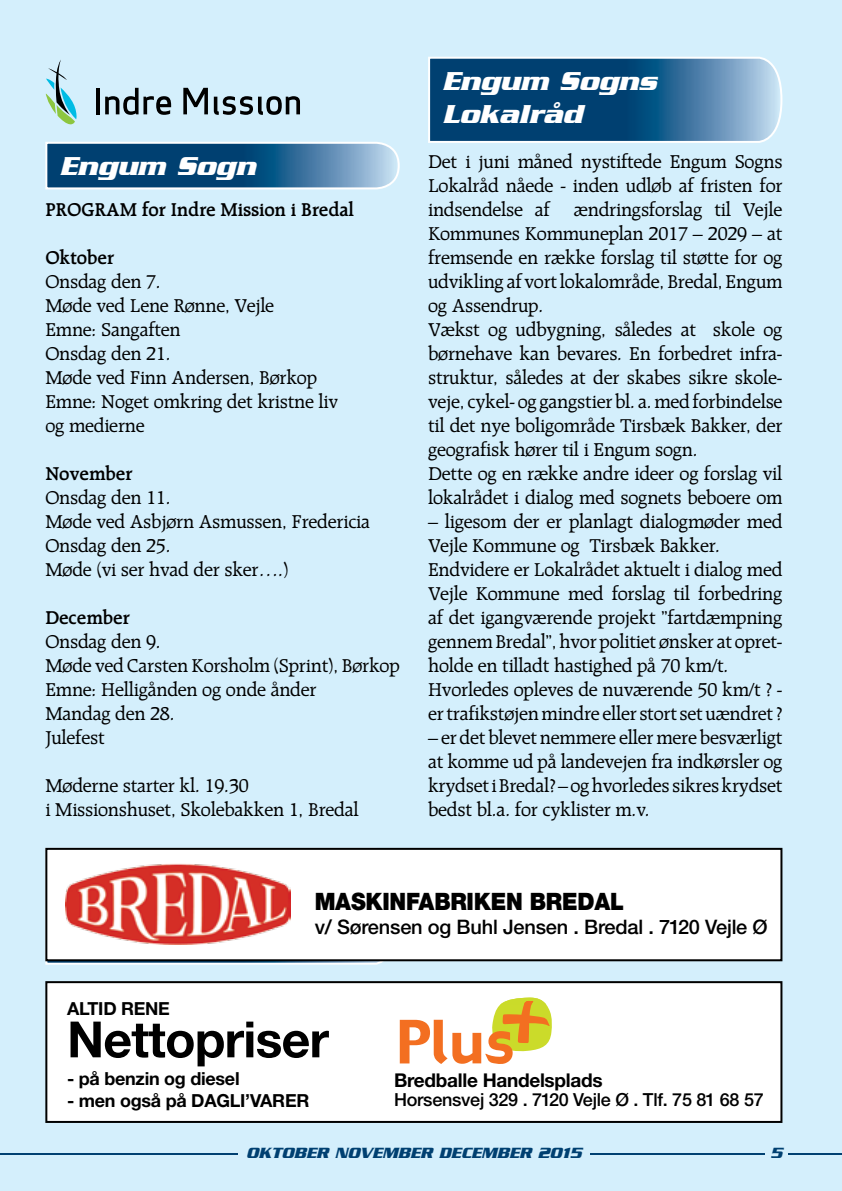
<style>
.page{position:relative;width:842px;height:1191px;background:#d4effc}
.page>*{position:absolute;margin:0;border:0;box-sizing:border-box;transform-origin:0 0}
.t1{font:700 50px "Helvetica Neue LT Std";letter-spacing:-.015em;color:#000}
.t2{font:italic 700 28px/33.6px "Serpentine";color:#fff}
.t3{font:900 24px "Helvetica Neue LT Std";letter-spacing:-.01em;color:#000;scale:.92 1}
.t4{font:20px/24px "Raleigh";letter-spacing:-.01em;color:#000}
.t5{font:600 20px "Raleigh";letter-spacing:-.01em;color:#000}
.t6{font:500 20px "Helvetica Neue LT Std";letter-spacing:-.01em;color:#000}
.t7{font:700 19px "Helvetica Neue LT Std";letter-spacing:-.015em;color:#000}
.t8{font:700 18px "Helvetica Neue LT Std";letter-spacing:-.015em;color:#000}
.t9{font:500 18px "Helvetica Neue LT Std";letter-spacing:-.015em;color:#000}
.t10{font:italic 700 16px "Serpentine";color:#004071}
.t11{font:14px/18.2px "Lucida Sans";color:#000}
</style>
<div class="page">
<hr style="left:0;top:1153px;width:842px;height:1px;background:#004071">
<div style="left:765px;top:1145px;width:23px;height:46px;background:#d4effc"></div>
<svg style="left:45px;top:847px;width:356px;height:118px;background:#a3b9c8"></svg>
<div style="left:46px;top:849px;width:735px;height:111px;background:#fff"></div>
<div style="left:45px;top:848px;width:737px;height:113px;border:2px solid #000"></div>
<img style="left:66px;top:863px;width:225px;height:81px">
<div style="left:46px;top:982px;width:735px;height:140px;background:#fff"></div>
<div style="left:45px;top:981px;width:737px;height:142px;border:2px solid #000"></div>
<svg style="left:400px;top:997px;width:152px;height:67px"></svg>
<div style="left:238px;top:1145px;width:352px;height:46px;background:#d4effc"></div>
<svg style="left:46px;top:60px;width:31px;height:65px"></svg>
<hr style="left:96px;top:88px;width:4px;height:26px;background:#000">
<svg style="left:105px;top:88px;width:66px;height:27px"></svg>
<svg style="left:183px;top:88px;width:25px;height:26px"></svg>
<svg style="left:214px;top:96px;width:86px;height:19px"></svg>
<svg style="left:45px;top:142px;width:355px;height:48px;background:#3b6f98"></svg>
<svg style="left:428px;top:56px;width:355px;height:87px;background:#336a94"></svg>
<h2 class="t2" style="left:60px;top:148px;width:198px">Engum Sogn</h2>
<p class="t5" style="left:45px;top:199px;width:310px">PROGRAM for Indre Mission i Bredal</p>
<p class="t5" style="left:45px;top:247px;width:70px">Oktober</p>
<p class="t4" style="left:45px;top:270px;width:294px">Onsdag den 7.<br>Møde ved Lene Rønne, Vejle<br>Emne: Sangaften<br>Onsdag den 21.<br>Møde ved Finn Andersen, Børkop<br>Emne: Noget omkring det kristne liv og medierne</p>
<p class="t5" style="left:45px;top:463px;width:89px">November</p>
<p class="t4" style="left:45px;top:486px;width:326px">Onsdag den 11.<br>Møde ved Asbjørn Asmussen, Fredericia<br>Onsdag den 25.<br>Møde (vi ser hvad der sker….)</p>
<p class="t5" style="left:45px;top:607px;width:86px">December</p>
<p class="t4" style="left:45px;top:630px;width:356px">Onsdag den 9.<br>Møde ved Carsten Korsholm (Sprint), Børkop<br>Emne: Helligånden og onde ånder<br>Mandag den 28.<br>Julefest</p>
<p class="t4" style="left:45px;top:774px;width:315px">Møderne starter kl. 19.30<br>i Missionshuset, Skolebakken 1, Bredal</p>
<h2 class="t2" style="left:442px;top:63px;width:216px">Engum Sogns<br>Lokalråd</h2>
<p class="t4" style="left:428px;top:150px;width:356px">Det i juni måned nystiftede Engum Sogns Lokalråd nåede - inden udløb af fristen for indsendelse af ændringsforslag til Vejle Kommunes Kommuneplan 2017 – 2029 – at fremsende en række forslag til støtte for og udvikling af vort lokalområde, Bredal, Engum og Assendrup.<br>Vækst og udbygning, således at skole og børnehave kan bevares. En forbedret infra&shy;struktur, således at der skabes sikre skole&shy;veje, cykel- og gangstier bl. a. med forbindelse til det nye boligområde Tirsbæk Bakker, der geografisk hører til i Engum sogn.<br>Dette og en række andre ideer og forslag vil lokalrådet i dialog med sognets beboere om</p>
<p class="t4" style="left:428px;top:510px;width:356px">– ligesom der er planlagt dialogmøder med Vejle Kommune og Tirsbæk Bakker.<br>Endvidere er Lokalrådet aktuelt i dialog med Vejle Kommune med forslag til forbedring af det igangværende projekt ”fartdæmpning gennem Bredal”, hvor politiet ønsker at opret&shy;holde en tilladt hastighed på 70 km/t.<br>Hvorledes opleves de nuværende 50 km/t ? - er trafikstøjen mindre eller stort set uændret ?</p>
<p class="t4" style="left:428px;top:726px;width:356px;text-align:justify">– er det blevet nemmere eller mere besværligt at komme ud på landevejen fra indkørsler og krydset i Bredal? – og hvorledes sikres krydset bedst bl.a. for cyklister m.v.</p>
<p class="t3" style="left:315px;top:887px;width:338px">MASKINFABRIKEN BREDAL</p>
<p class="t6" style="left:315px;top:915px;width:455px">v/ Sørensen og Buhl Jensen . Bredal . 7120 Vejle Ø</p>
<p class="t8" style="left:67px;top:997px;width:104px">ALTID RENE</p>
<h1 class="t1" style="left:67px;top:1008px;width:263px">Nettopriser</h1>
<p class="t8" style="left:67px;top:1067px;width:174px">- på benzin og diesel</p>
<p class="t8" style="left:67px;top:1089px;width:244px">- men også på DAGLI’VARER</p>
<p class="t11" style="left:98px;top:1031px;width:62px">v/<br>Hornsyld</p>
<p class="t7" style="left:394px;top:1068px;width:210px">Bredballe Handelsplads</p>
<p class="t9" style="left:394px;top:1089px;width:371px">Horsensvej 329 . 7120 Vejle Ø . Tlf. 75 81 68 57</p>
<p class="t10" style="left:246px;top:1143px;width:337px">OKTOBER NOVEMBER DECEMBER 2015</p>
<p class="t10" style="left:771px;top:1143px;width:13px">5</p>
</div>
